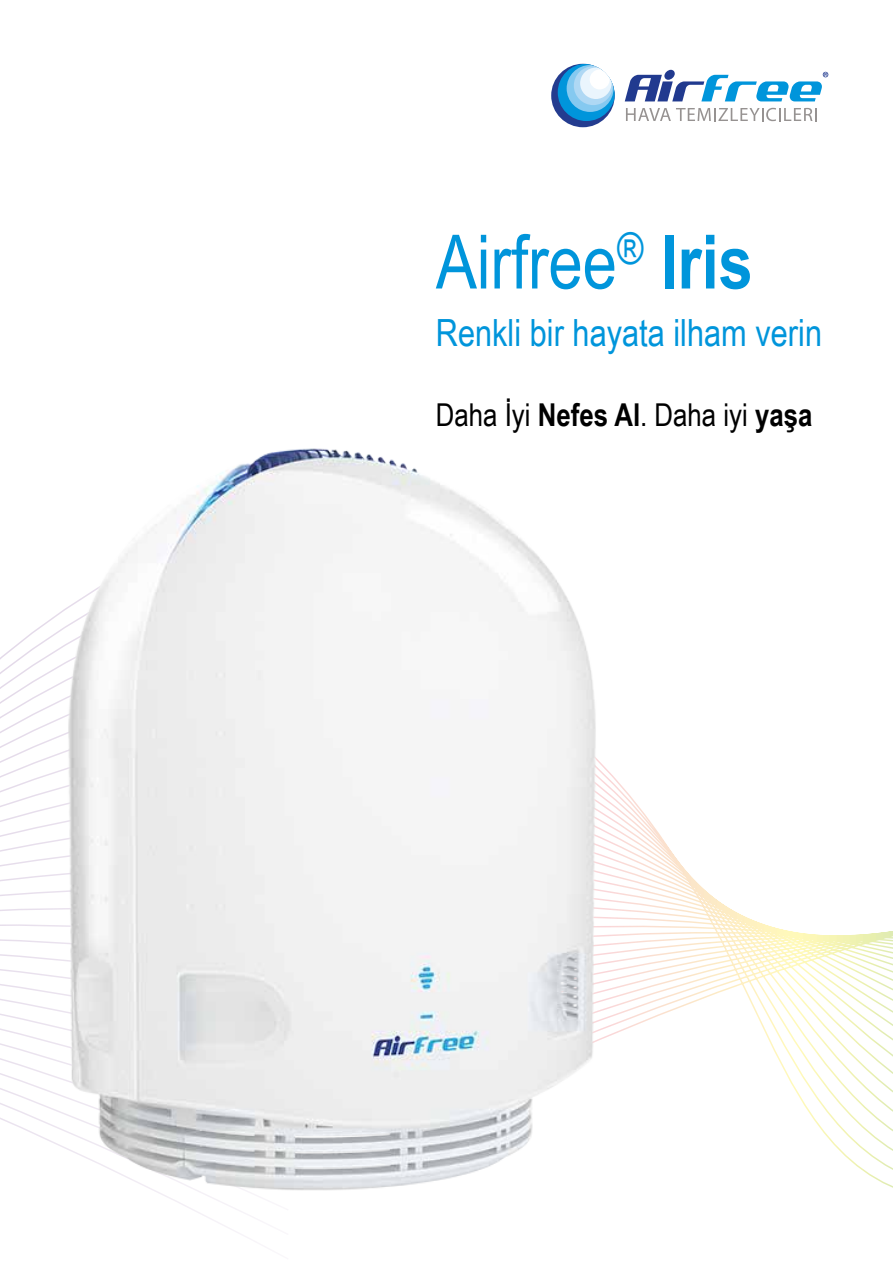
<style>
.page{position:relative;width:893px;height:1263px;background:#fff}
.page>*{position:absolute;margin:0;border:0;box-sizing:border-box;transform-origin:0 0}
.t1{font:75px "Arial Narrow";color:#0095db}
.t2{font:37.5px "Arial Narrow";color:#0095db}
.t3{font:31.5px "Arial Narrow";color:#000}
.s1{font-weight:700}
</style>
<div class="page">
<div style="left:551px;top:64px;width:64px;height:63px;background:#243c8f;border-radius:50%"></div>
<svg style="left:558px;top:64px;width:57px;height:57px"></svg>
<div style="left:567px;top:65px;width:47px;height:47px;background:#85c9f0;border-radius:50%"></div>
<div style="left:574px;top:66px;width:39px;height:39px;background:#afd8f4;border-radius:50%"></div>
<div style="left:580px;top:68px;width:31px;height:31px;background:#eaf5fd;border-radius:50%"></div>
<div style="left:590px;top:69px;width:20px;height:20px;background:#fff;border-radius:50%"></div>
<svg style="left:625px;top:70px;width:203px;height:31px"></svg>
<svg style="left:626px;top:791px;width:267px;height:397px"></svg>
<img style="left:3px;top:448px;width:623px;height:780px">
<svg style="left:626px;top:108px;width:191px;height:13px"></svg>
<h1 class="t1" style="left:436px;top:207px;width:318px">Airfree<sup>®</sup> <span class="s1">Iris</span></h1>
<p class="t2" style="left:436px;top:305px;width:388px">Renkli bir hayata ilham verin</p>
<p class="t3" style="left:436px;top:392px;width:378px">Daha İyi <span class="s1">Nefes Al</span>. Daha iyi <span class="s1">yaşa</span></p>
</div>
